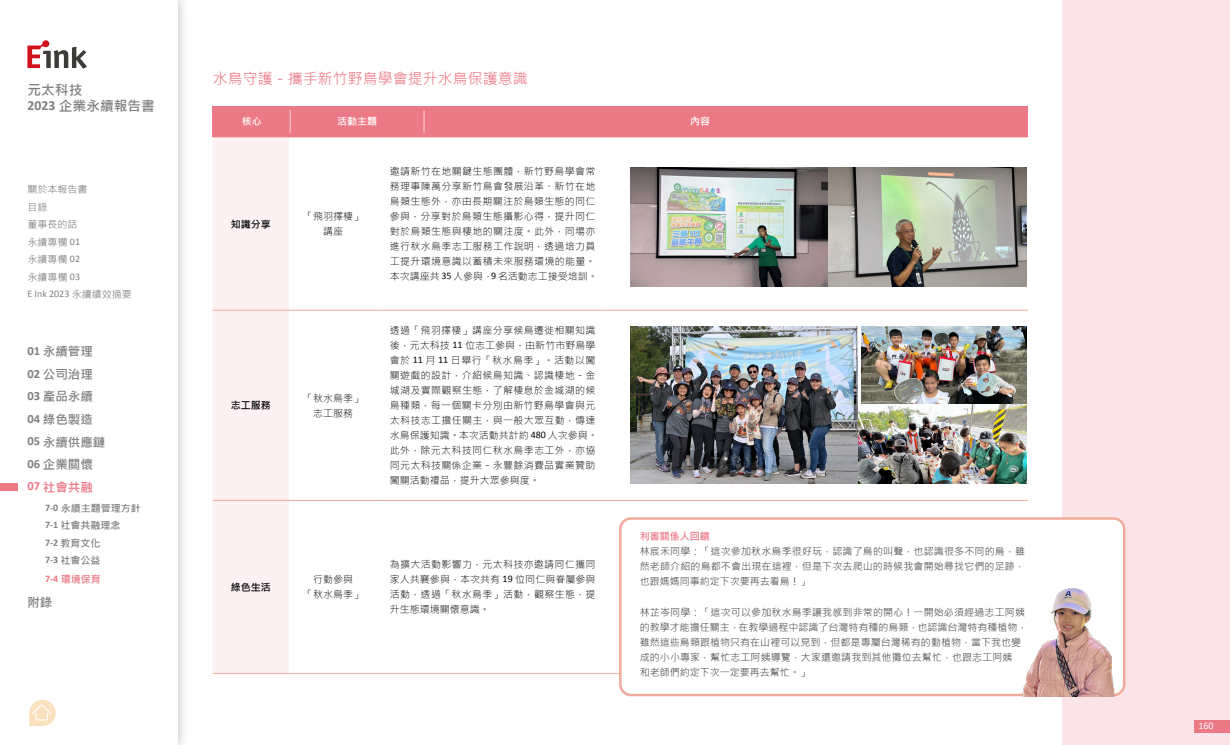
<style>
.page{position:relative;width:1230px;height:745px;background:#fff}
.page>*{position:absolute;margin:0;border:0;box-sizing:border-box;transform-origin:0 0}
.t1{font:15px "Microsoft Jheng Hei";color:#ec7986}
.t2{font:700 13.75px/16.5px "Microsoft Jheng Hei";color:#808080}
.t3{font:700 12.5px/22.5px "Microsoft Jheng Hei";color:#808080}
.t4{font:300 10px/15px "Microsoft Jheng Hei";letter-spacing:.03em;color:#000}
.t5{font:10px/15px "Microsoft Jheng Hei";letter-spacing:.005em;color:#4d4d4d;text-align:justify}
.t6{font:700 10px/17.5px "Microsoft Jheng Hei";color:#808080}
.t7{font:10px/17.5px "Microsoft Jheng Hei";color:#808080}
.t8{font:300 10px/15px "Microsoft Jheng Hei";color:#000;text-align:center}
.t9{font:700 10px "Microsoft Jheng Hei";color:#ec7986}
.t10{font:10px "Calibri";color:#808080}
.t11{font:700 10px "Microsoft Jheng Hei";color:#000}
.t12{font:700 10px "Microsoft Jheng Hei";color:#fff}
.t13{font:10px "Calibri";color:#fff}
.s1{font-family:"Calibri"}
.s2{font-family:"Microsoft Jheng Hei"}
.s3{font-family:"Calibri";color:#ec7986}
.s4{color:#ec7986}
.s5{font-family:"Calibri";font-weight:400}
</style>
<div class="page">
<div style="left:213px;top:137px;width:76px;height:535px;background:#fdf1f3"></div>
<hr style="left:213px;top:136px;width:76px;height:1px;background:#f0ab9a">
<hr style="left:289px;top:136px;width:88px;height:1px;background:#f0ab9a">
<hr style="left:377px;top:136px;width:231px;height:1px;background:#f0ab9a">
<hr style="left:608px;top:136px;width:420px;height:1px;background:#f0ab9a">
<hr style="left:213px;top:309px;width:76px;height:1px;background:#f0ab9a">
<hr style="left:289px;top:309px;width:88px;height:1px;background:#f0ab9a">
<hr style="left:377px;top:309px;width:231px;height:1px;background:#f0ab9a">
<hr style="left:608px;top:309px;width:420px;height:1px;background:#f0ab9a">
<hr style="left:213px;top:499px;width:76px;height:1px;background:#f0ab9a">
<hr style="left:289px;top:499px;width:88px;height:1px;background:#f0ab9a">
<hr style="left:377px;top:499px;width:231px;height:1px;background:#f0ab9a">
<hr style="left:608px;top:499px;width:420px;height:1px;background:#f0ab9a">
<hr style="left:213px;top:672px;width:76px;height:1px;background:#f0ab9a">
<hr style="left:289px;top:672px;width:88px;height:1px;background:#f0ab9a">
<hr style="left:377px;top:672px;width:231px;height:1px;background:#f0ab9a">
<hr style="left:608px;top:672px;width:420px;height:1px;background:#f0ab9a">
<img style="left:631px;top:167px;width:395px;height:119px">
<div style="left:213px;top:106px;width:815px;height:30px;background:#ec7986"></div>
<svg style="left:290px;top:110px;width:1px;height:23px"></svg>
<svg style="left:423px;top:110px;width:1px;height:23px"></svg>
<img style="left:861px;top:326px;width:165px;height:78px">
<img style="left:857px;top:404px;width:169px;height:79px">
<div style="left:1062px;top:0;width:168px;height:744px;background:#fbe4e7"></div>
<img style="left:631px;top:326px;width:226px;height:157px">
<div style="left:620px;top:518px;width:504px;height:176px;background:#fff;border-radius:11px"></div>
<div style="left:619px;top:517px;width:506px;height:178px;border:2px solid #f0ab9a;border-radius:11px"></div>
<img style="left:1012px;top:586px;width:114px;height:109px">
<div style="left:0;top:0;width:189px;height:744px;background:#000;opacity:.3"></div>
<div style="left:0;top:0;width:177px;height:744px;background:#fff"></div>
<svg style="left:27px;top:40px;width:60px;height:29px"></svg>
<svg style="left:29px;top:699px;width:27px;height:26px"></svg>
<div style="left:0;top:483px;width:18px;height:7px;background:#ec7986"></div>
<div style="left:1194px;top:719px;width:36px;height:12px;background:#ec7986"></div>
<h2 class="t2" style="left:27px;top:81px;width:129px">元太科技<br><span class="s1">2023</span> 企業永續報告書</h2>
<p class="t7" style="left:27px;top:181px;width:61px">關於本報告書目錄<br>董事長的話永續專欄 <span class="s1">01</span>永續專欄 <span class="s1">02</span>永續專欄 <span class="s1">03</span></p>
<p class="t10" style="left:27px;top:287px;width:106px">E Ink 2023 <span class="s2">永續績效摘要</span></p>
<p class="t3" style="left:27px;top:340px;width:79px"><span class="s1">01</span> 永續管理<br><span class="s1">02</span> 公司治理<br><span class="s1">03</span> 產品永續<br><span class="s1">04</span> 綠色製造<br><span class="s1">05</span> 永續供應鏈<br><span class="s1">06</span> 企業關懷<br><span class="s3">07</span> <span class="s4">社會共融</span></p>
<p class="t6" style="left:45px;top:499px;width:97px"><span class="s1">7-0</span> 永續主題管理方針<br><span class="s1">7-1</span> 社會共融理念<br><span class="s1">7-2</span> 教育文化<br><span class="s1">7-3</span> 社會公益</p>
<p class="t9" style="left:45px;top:573px;width:57px"><span class="s1">7-4</span> 環境保育</p>
<p class="t3" style="left:27px;top:590px;width:26px">附錄</p>
<h1 class="t1" style="left:213px;top:69px;width:316px">水鳥守護－攜手新竹野鳥學會提升水鳥保護意識</h1>
<p class="t12" style="left:242px;top:115px;width:21px">核心</p>
<p class="t12" style="left:337px;top:115px;width:41px">活動主題</p>
<p class="t12" style="left:690px;top:115px;width:21px">內容</p>
<p class="t11" style="left:231px;top:217px;width:41px">知識分享</p>
<p class="t4" style="left:303px;top:209px;width:61px;text-align:center">「飛羽擇棲」講座</p>
<p class="t11" style="left:231px;top:399px;width:41px">志工服務</p>
<p class="t8" style="left:303px;top:390px;width:61px">「秋水鳥季」志工服務</p>
<p class="t11" style="left:231px;top:580px;width:41px">綠色生活</p>
<p class="t8" style="left:303px;top:572px;width:61px">行動參與<br>「秋水鳥季」</p>
<p class="t4" style="left:390px;top:164px;width:210px">邀請新竹在地關鍵生態團體，新竹野鳥學會常務理事陳萬分享新竹鳥會發展沿革、新竹在地鳥類生態外，亦由長期關注於鳥類生態的同仁參與，分享對於鳥類生態攝影心得，提升同仁對於鳥類生態與棲地的關注度。此外，同場亦進行秋水鳥季志工服務工作說明，透過培力員工提升環境意識以蓄積未來服務環境的能量。本次講座共 <span class="s5">35</span> 人參與，<span class="s5">9</span> 名活動志工接受培訓。</p>
<p class="t4" style="left:390px;top:323px;width:210px">透過「飛羽擇棲」講座分享候鳥遷徙相關知識後，元太科技 <span class="s5">11</span> 位志工參與，由新竹市野鳥學會於 <span class="s5">11</span> 月 <span class="s5">11</span> 日舉行「秋水鳥季」。活動以闖關遊戲的設計，介紹候鳥知識、認識棲地－金城湖及實際觀察生態，了解棲息於金城湖的候鳥種類，每一個關卡分別由新竹野鳥學會與元太科技志工擔任關主，與一般大眾互動，傳達水鳥保護知識。本次活動共計約 <span class="s5">480</span> 人次參與。此外，除元太科技同仁秋水鳥季志工外，亦協同元太科技關係企業－永豐餘消費品實業贊助闖關活動禮品，提升大眾參與度。</p>
<p class="t4" style="left:390px;top:557px;width:207px;text-align:justify">為擴大活動影響力，元太科技亦邀請同仁攜同家人共襄參與，本次共有 <span class="s5">19</span> 位同仁與眷屬參與活動，透過「秋水鳥季」活動，觀察生態，提升生態環境關懷意識。</p>
<p class="t9" style="left:640px;top:530px;width:71px">利害關係人回饋</p>
<p class="t5" style="left:640px;top:544px;width:387px">林宸禾同學：「這次參加秋水鳥季很好玩，認識了鳥的叫聲，也認識很多不同的鳥，雖然老師介紹的鳥都不會出現在這裡，但是下次去爬山的時候我會開始尋找它們的足跡，也跟媽媽同事約定下次要再去看鳥！」</p>
<p class="t5" style="left:640px;top:604px;width:389px;text-align:left">林芷岑同學：「這次可以參加秋水鳥季讓我感到非常的開心！一開始必須經過志工阿姨的教學才能擔任關主，在教學過程中認識了台灣特有種的鳥類，也認識台灣特有種植物，雖然這些鳥類跟植物只有在山裡可以見到，但都是專屬台灣稀有的動植物，當下我也變成的小小專家，幫忙志工阿姨導覽，大家還邀請我到其他攤位去幫忙，也跟志工阿姨<br>和老師們約定下次一定要再去幫忙。」</p>
<p class="t13" style="left:1198px;top:718px;width:17px">160</p>
</div>
